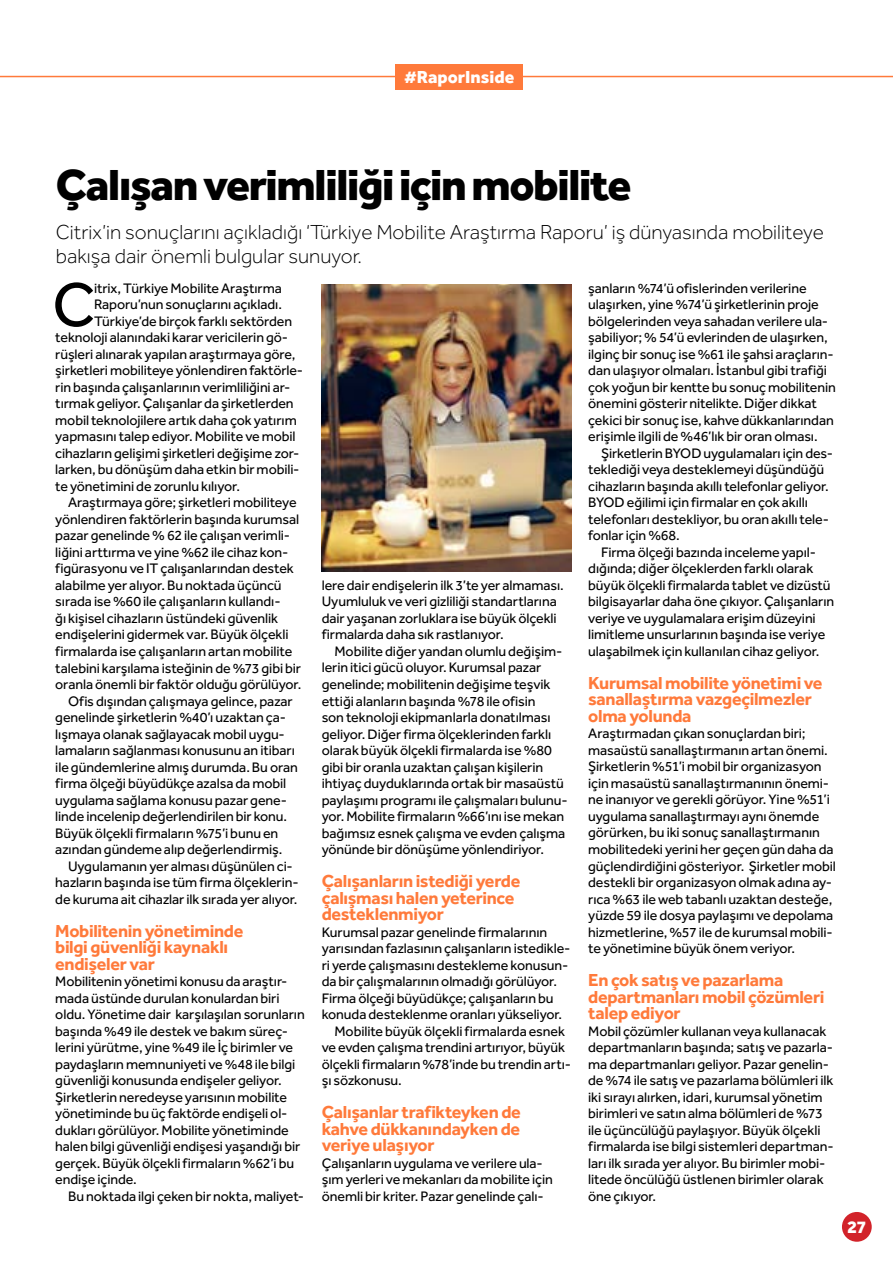
<style>
.page{position:relative;width:893px;height:1263px;background:#fff}
.page>*{position:absolute;margin:0;border:0;box-sizing:border-box;transform-origin:0 0}
.t1{font:63.75px "Effra";color:#000}
.t2{font:800 45px "Effra";letter-spacing:-.03em;color:#000}
.t3{font:300 21px/24px "Effra";color:#000}
.t4{font:700 18px/16.5px "Effra";letter-spacing:-.015em;color:#ff7a3b}
.t5{font:800 18px "Effra";color:#fff}
.t6{font:14.25px/16.5px "Effra";letter-spacing:-.005em;color:#000}
</style>
<div class="page">
<div style="left:842px;top:1212px;width:30px;height:30px;background:#d2232a;border-radius:50%"></div>
<hr style="left:0;top:76px;width:893px;height:1px;background:#ff7a3b">
<div style="left:395px;top:64px;width:128px;height:25px;background:#ff7a3b"></div>
<img style="left:322px;top:284px;width:249px;height:288px">
<p class="t5" style="left:404px;top:65px;width:112px">#RaporInside</p>
<h2 class="t2" style="left:56px;top:157px;width:577px">Çalışan verimliliği için mobilite</h2>
<h3 class="t3" style="left:56px;top:220px;width:770px">Citrix’in sonuçlarını açıkladığı ‘Türkiye Mobilite Araştırma Raporu’ iş dünyasında mobiliteye bakışa dair önemli bulgular sunuyor.</h3>
<h1 class="t1" style="left:52px;top:267px;width:45px">C</h1>
<p class="t6" style="left:94px;top:280px;width:189px">itrix, Türkiye Mobilite Araştırma</p>
<p class="t6" style="left:94px;top:296px;width:189px">Raporu’nun sonuçlarını açıkladı.</p>
<p class="t6" style="left:94px;top:313px;width:200px">Türkiye’de birçok farklı sektörden</p>
<p class="t6" style="left:55px;top:329px;width:234px">teknoloji alanındaki karar vericilerin gö-</p>
<p class="t6" style="left:55px;top:346px;width:242px">rüşleri alınarak yapılan araştırmaya göre,</p>
<p class="t6" style="left:55px;top:362px;width:249px">şirketleri mobiliteye yönlendiren faktörle-</p>
<p class="t6" style="left:55px;top:379px;width:237px">rin başında çalışanlarının verimliliğini ar-</p>
<p class="t6" style="left:55px;top:395px;width:240px">tırmak geliyor. Çalışanlar da şirketlerden</p>
<p class="t6" style="left:55px;top:412px;width:243px">mobil teknolojilere artık daha çok yatırım</p>
<p class="t6" style="left:55px;top:428px;width:242px">yapmasını talep ediyor. Mobilite ve mobil</p>
<p class="t6" style="left:55px;top:445px;width:246px">cihazların gelişimi şirketleri değişime zor-</p>
<p class="t6" style="left:55px;top:461px;width:246px">larken, bu dönüşüm daha etkin bir mobili-</p>
<p class="t6" style="left:55px;top:478px;width:186px">te yönetimini de zorunlu kılıyor.</p>
<p class="t6" style="left:68px;top:494px;width:230px">Araştırmaya göre; şirketleri mobiliteye</p>
<p class="t6" style="left:55px;top:511px;width:245px">yönlendiren faktörlerin başında kurumsal</p>
<p class="t6" style="left:55px;top:527px;width:236px">pazar genelinde % 62 ile çalışan verimli-</p>
<p class="t6" style="left:55px;top:544px;width:234px">liğini arttırma ve yine %62 ile cihaz kon-</p>
<p class="t6" style="left:55px;top:560px;width:240px">figürasyonu ve IT çalışanlarından destek</p>
<p class="t6" style="left:55px;top:577px;width:228px">alabilme yer alıyor. Bu noktada üçüncü</p>
<p class="t6" style="left:55px;top:593px;width:227px">sırada ise %60 ile çalışanların kullandı-</p>
<p class="t6" style="left:55px;top:610px;width:224px">ğı kişisel cihazların üstündeki güvenlik</p>
<p class="t6" style="left:55px;top:626px;width:235px">endişelerini gidermek var. Büyük ölçekli</p>
<p class="t6" style="left:55px;top:643px;width:239px">firmalarda ise çalışanların artan mobilite</p>
<p class="t6" style="left:55px;top:659px;width:247px">talebini karşılama isteğinin de %73 gibi bir</p>
<p class="t6" style="left:55px;top:676px;width:248px">oranla önemli bir faktör olduğu görülüyor.</p>
<p class="t6" style="left:68px;top:692px;width:226px">Ofis dışından çalışmaya gelince, pazar</p>
<p class="t6" style="left:55px;top:709px;width:232px">genelinde şirketlerin %40’ı uzaktan ça-</p>
<p class="t6" style="left:55px;top:725px;width:231px">lışmaya olanak sağlayacak mobil uygu-</p>
<p class="t6" style="left:55px;top:742px;width:241px">lamaların sağlanması konusunu an itibarı</p>
<p class="t6" style="left:55px;top:758px;width:244px">ile gündemlerine almış durumda. Bu oran</p>
<p class="t6" style="left:55px;top:775px;width:232px">firma ölçeği büyüdükçe azalsa da mobil</p>
<p class="t6" style="left:55px;top:791px;width:233px">uygulama sağlama konusu pazar gene-</p>
<p class="t6" style="left:55px;top:808px;width:233px">linde incelenip değerlendirilen bir konu.</p>
<p class="t6" style="left:55px;top:824px;width:225px">Büyük ölçekli firmaların %75’i bunu en</p>
<p class="t6" style="left:55px;top:841px;width:229px">azından gündeme alıp değerlendirmiş.</p>
<p class="t6" style="left:68px;top:857px;width:226px">Uygulamanın yer alması düşünülen ci-</p>
<p class="t6" style="left:55px;top:874px;width:245px">hazların başında ise tüm firma ölçeklerin-</p>
<p class="t6" style="left:55px;top:890px;width:244px">de kuruma ait cihazlar ilk sırada yer alıyor.</p>
<p class="t4" style="left:55px;top:922px;width:190px">Mobilitenin yönetiminde bilgi güvenliği kaynaklı endişeler var</p>
<p class="t6" style="left:55px;top:973px;width:251px">Mobilitenin yönetimi konusu da araştır&shy;mada üstünde durulan konulardan biri oldu. Yönetime dair karşılaşılan sorunların başında %49 ile destek ve bakım süreç&shy;lerini yürütme, yine %49 ile İç birimler ve paydaşların memnuniyeti ve %48 ile bilgi güvenliği konusunda endişeler geliyor.<br>Şirketlerin neredeyse yarısının mobilite yönetiminde bu üç faktörde endişeli ol&shy;dukları görülüyor. Mobilite yönetiminde halen bilgi güvenliği endişesi yaşandığı bir gerçek. Büyük ölçekli firmaların %62’i bu endişe içinde.</p>
<p class="t6" style="left:68px;top:1187px;width:237px">Bu noktada ilgi çeken bir nokta, maliyet-</p>
<p class="t6" style="left:322px;top:577px;width:244px">lere dair endişelerin ilk 3’te yer almaması.<br>Uyumluluk ve veri gizliliği standartlarına dair yaşanan zorluklara ise büyük ölçekli firmalarda daha sık rastlanıyor.</p>
<p class="t6" style="left:322px;top:643px;width:247px;text-indent:13px">Mobilite diğer yandan olumlu değişim&shy;lerin itici gücü oluyor. Kurumsal pazar genelinde; mobilitenin değişime teşvik ettiği alanların başında %78 ile ofisin<br>son teknoloji ekipmanlarla donatılması geliyor. Diğer firma ölçeklerinden farklı olarak büyük ölçekli firmalarda ise %80 gibi bir oranla uzaktan çalışan kişilerin ihtiyaç duyduklarında ortak bir masaüstü paylaşımı programı ile çalışmaları bulunu&shy;yor. Mobilite firmaların %66’ını ise mekan bağımsız esnek çalışma ve evden çalışma yönünde bir dönüşüme yönlendiriyor.</p>
<p class="t4" style="left:322px;top:872px;width:200px">Çalışanların istediği yerde çalışması halen yeterince desteklenmiyor</p>
<p class="t6" style="left:322px;top:923px;width:227px">Kurumsal pazar genelinde firmalarının</p>
<p class="t6" style="left:322px;top:940px;width:250px">yarısından fazlasının çalışanların istedikle-</p>
<p class="t6" style="left:322px;top:956px;width:248px">ri yerde çalışmasını destekleme konusun-</p>
<p class="t6" style="left:322px;top:973px;width:237px">da bir çalışmalarının olmadığı görülüyor.</p>
<p class="t6" style="left:322px;top:989px;width:233px">Firma ölçeği büyüdükçe; çalışanların bu</p>
<p class="t6" style="left:322px;top:1006px;width:242px">konuda desteklenme oranları yükseliyor.</p>
<p class="t6" style="left:334px;top:1022px;width:232px">Mobilite büyük ölçekli firmalarda esnek</p>
<p class="t6" style="left:322px;top:1039px;width:245px">ve evden çalışma trendini artırıyor, büyük</p>
<p class="t6" style="left:322px;top:1055px;width:251px">ölçekli firmaların %78’inde bu trendin artı-</p>
<p class="t6" style="left:322px;top:1072px;width:82px">şı sözkonusu.</p>
<p class="t4" style="left:322px;top:1103px;width:201px;text-align:justify">Çalışanlar trafikteyken de kahve dükkanındayken de veriye ulaşıyor</p>
<p class="t6" style="left:322px;top:1154px;width:233px">Çalışanların uygulama ve verilere ula&shy;şım yerleri ve mekanları da mobilite için önemli bir kriter. Pazar genelinde çalı-</p>
<p class="t6" style="left:588px;top:280px;width:249px">şanların %74’ü ofislerinden verilerine ulaşırken, yine %74’ü şirketlerinin proje bölgelerinden veya sahadan verilere ula&shy;şabiliyor; % 54’ü evlerinden de ulaşırken, ilginç bir sonuç ise %61 ile şahsi araçların&shy;dan ulaşıyor olmaları. İstanbul gibi trafiği çok yoğun bir kentte bu sonuç mobilitenin önemini gösterir nitelikte. Diğer dikkat çekici bir sonuç ise, kahve dükkanlarından erişimle ilgili de %46’lık bir oran olması.</p>
<p class="t6" style="left:588px;top:445px;width:246px;text-indent:13px">Şirketlerin BYOD uygulamaları için des&shy;teklediği veya desteklemeyi düşündüğü cihazların başında akıllı telefonlar geliyor.<br>BYOD eğilimi için firmalar en çok akıllı telefonları destekliyor, bu oran akıllı tele&shy;fonlar için %68.</p>
<p class="t6" style="left:588px;top:544px;width:247px;text-indent:13px">Firma ölçeği bazında inceleme yapıl&shy;dığında; diğer ölçeklerden farklı olarak büyük ölçekli firmalarda tablet ve dizüstü bilgisayarlar daha öne çıkıyor. Çalışanların veriye ve uygulamalara erişim düzeyini limitleme unsurlarının başında ise veriye ulaşabilmek için kullanılan cihaz geliyor.</p>
<p class="t4" style="left:588px;top:674px;width:236px">Kurumsal mobilite yönetimi ve sanallaştırma vazgeçilmezler olma yolunda</p>
<p class="t6" style="left:588px;top:725px;width:249px">Araştırmadan çıkan sonuçlardan biri; masaüstü sanallaştırmanın artan önemi.<br>Şirketlerin %51’i mobil bir organizasyon için masaüstü sanallaştırmanının önemi&shy;ne inanıyor ve gerekli görüyor. Yine %51’i uygulama sanallaştırmayı aynı önemde görürken, bu iki sonuç sanallaştırmanın mobilitedeki yerini her geçen gün daha da güçlendirdiğini gösteriyor. Şirketler mobil destekli bir organizasyon olmak adına ay&shy;rıca %63 ile web tabanlı uzaktan desteğe, yüzde 59 ile dosya paylaşımı ve depolama hizmetlerine, %57 ile de kurumsal mobili&shy;te yönetimine büyük önem veriyor.</p>
<p class="t4" style="left:588px;top:971px;width:238px">En çok satış ve pazarlama departmanları mobil çözümleri talep ediyor</p>
<p class="t6" style="left:588px;top:1022px;width:247px">Mobil çözümler kullanan veya kullanacak departmanların başında; satış ve pazarla&shy;ma departmanları geliyor. Pazar genelin&shy;de %74 ile satış ve pazarlama bölümleri ilk iki sırayı alırken, idari, kurumsal yönetim birimleri ve satın alma bölümleri de %73 ile üçüncülüğü paylaşıyor. Büyük ölçekli firmalarda ise bilgi sistemleri departman&shy;ları ilk sırada yer alıyor. Bu birimler mobi&shy;litede öncülüğü üstlenen birimler olarak öne çıkıyor.</p>
<p class="t5" style="left:848px;top:1216px;width:20px">27</p>
</div>
